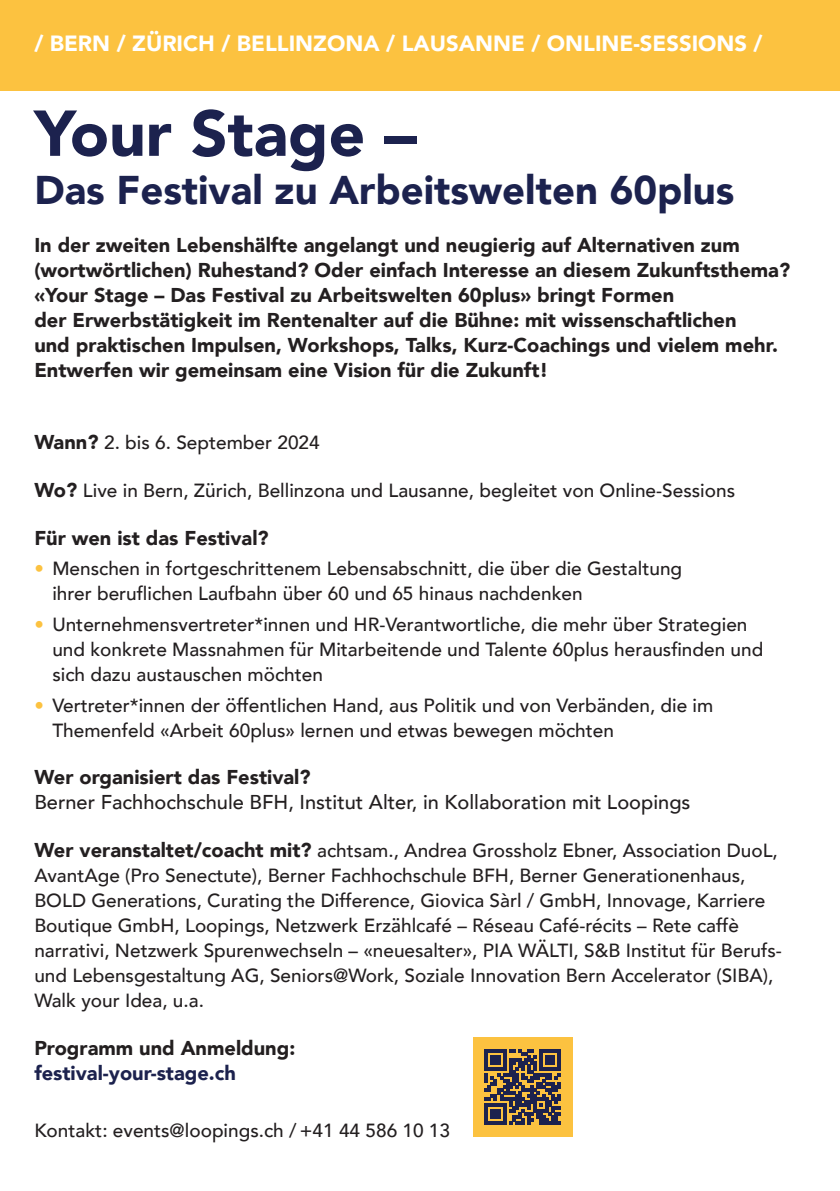
<style>
.page{position:relative;width:840px;height:1191px;background:#fff}
.page>*{position:absolute;margin:0;border:0;box-sizing:border-box;transform-origin:0 0}
.t1{font:900 64px "Avenir";color:#1c224e}
.t2{font:900 40px "Avenir";color:#1c224e}
.t3{font:900 22px "Avenir";color:#fff}
.t4{font:900 20px/25px "Avenir";color:#231f20}
.t5{font:500 20px "Avenir";color:#231f20}
.t6{font:900 20px "Avenir";color:#1c224e}
.t7{font:500 19px/25px "Avenir";color:#231f20}
.s1{font-weight:900;font-size:20px}
.s2{color:#fcc240}
</style>
<div class="page">
<div style="left:0;top:0;width:839px;height:90px;background:#fcc240"></div>
<div style="left:472px;top:1037px;width:100px;height:100px;background:#fcc240"></div>
<svg style="left:484px;top:1049px;width:76px;height:76px"></svg>
<p class="t3" style="left:34px;top:24px;width:729px">/ BERN / ZÜRICH / BELLINZONA / LAUSANNE / ONLINE-SESSIONS /</p>
<h1 class="t1" style="left:34px;top:79px;width:383px">Your Stage –</h1>
<h2 class="t2" style="left:34px;top:156px;width:701px">Das Festival zu Arbeitswelten 60plus</h2>
<p class="t4" style="left:34px;top:231px;width:756px">In der zweiten Lebenshälfte angelangt und neugierig auf Alternativen zum (wortwörtlichen) Ruhestand? Oder einfach Interesse an diesem Zukunftsthema? «Your Stage – Das Festival zu Arbeitswelten 60plus» bringt Formen<br>der Erwerbstätigkeit im Rentenalter auf die Bühne: mit wissenschaftlichen<br>und praktischen Impulsen, Workshops, Talks, Kurz-Coachings und vielem mehr.<br>Entwerfen wir gemeinsam eine Vision für die Zukunft!</p>
<p class="t7" style="left:34px;top:429px;width:287px"><span class="s1">Wann?</span> 2. bis 6. September 2024</p>
<p class="t7" style="left:34px;top:477px;width:702px"><span class="s1">Wo?</span> Live in Bern, Zürich, Bellinzona und Lausanne, begleitet von Online-Sessions</p>
<p class="t4" style="left:34px;top:525px;width:236px">Für wen ist das Festival?</p>
<p class="t7" style="left:52px;top:555px;width:631px;text-indent:-18px"><span class="s2">•</span> Menschen in fortgeschrittenem Lebensabschnitt, die über die Gestaltung ihrer beruflichen Laufbahn über 60 und 65 hinaus nachdenken</p>
<p class="t7" style="left:52px;top:611px;width:712px;text-indent:-18px"><span class="s2">•</span> Unternehmensvertreter*innen und HR-Verantwortliche, die mehr über Strategien und konkrete Massnahmen für Mitarbeitende und Talente 60plus herausfinden und sich dazu austauschen möchten</p>
<p class="t7" style="left:52px;top:691px;width:662px;text-indent:-18px"><span class="s2">•</span> Vertreter*innen der öffentlichen Hand, aus Politik und von Verbänden, die im<br>Themenfeld «Arbeit 60plus» lernen und etwas bewegen möchten</p>
<p class="t4" style="left:34px;top:764px;width:277px">Wer organisiert das Festival?</p>
<p class="t5" style="left:34px;top:785px;width:657px">Berner Fachhochschule BFH, Institut Alter, in Kollaboration mit Loopings</p>
<p class="t7" style="left:34px;top:837px;width:748px"><span class="s1">Wer veranstaltet/coacht mit?</span> achtsam., Andrea Grossholz Ebner, Association DuoL, AvantAge (Pro Senectute), Berner Fachhochschule BFH, Berner Generationenhaus, BOLD Generations, Curating the Difference, Giovica Sàrl / GmbH, Innovage, Karriere Boutique GmbH, Loopings, Netzwerk Erzählcafé – Réseau Café-récits – Rete caffè narrativi, Netzwerk Spurenwechseln – «neuesalter», PIA WÄLTI, S&amp;B Institut für Berufs&shy;und Lebensgestaltung AG, Seniors@Work, Soziale Innovation Bern Accelerator (SIBA), Walk your Idea, u.a.</p>
<p class="t4" style="left:34px;top:1035px;width:262px">Programm und Anmeldung:</p>
<p class="t6" style="left:34px;top:1055px;width:203px">festival-your-stage.ch</p>
<p class="t7" style="left:34px;top:1116px;width:417px">Kontakt: events@loopings.ch / +41 44 586 10 13</p>
</div>
